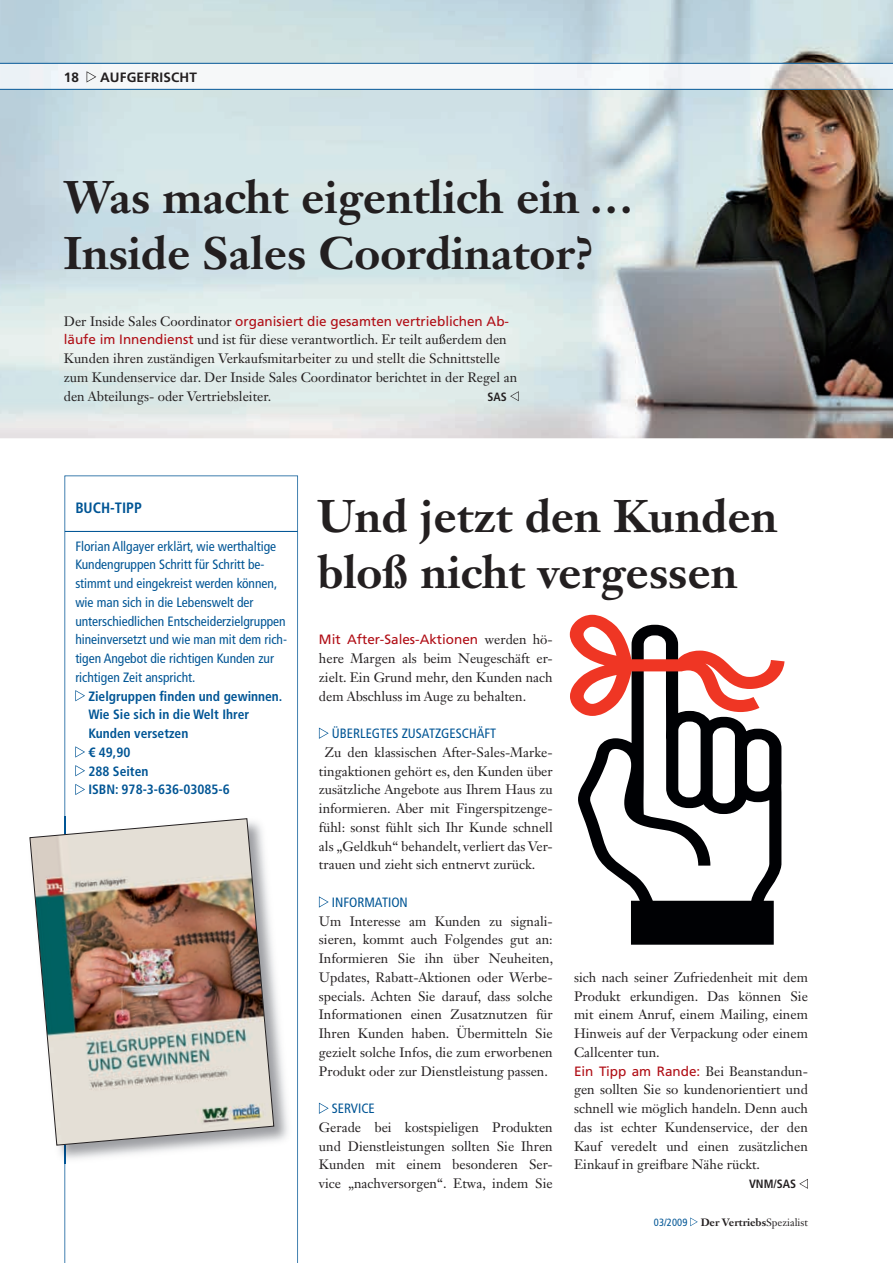
<style>
.page{position:relative;width:893px;height:1263px;background:#fff}
.page>*{position:absolute;margin:0;border:0;box-sizing:border-box;transform-origin:0 0}
.t1{font:700 45px/56.2px "Janson Text LT Std";color:#231f20}
.t2{font:700 condensed 15px "Frutiger LT Std";color:#005595}
.t3{font:13.5px/18.8px "Janson Text LT Std";color:#231f20}
.t4{font:condensed 13.5px "Frutiger LT Std";color:#005595}
.t5{font:700 condensed 13.5px "Frutiger LT Std";color:#005595}
.t6{font:700 13.5px "Frutiger LT Std";letter-spacing:.01em;color:#231f20}
.t7{font:700 condensed 12px "Frutiger LT Std";color:#231f20}
.t8{font:700 10.5px "Janson Text LT Std";color:#231f20}
.t9{font:condensed 10.5px "Frutiger LT Std";letter-spacing:.01em;color:#005595}
.s1{font-family:"Frutiger LT Std";color:#b00d15}
.s2{font-family:"Frutiger LT Std";font-stretch:condensed;color:#005595}
.s3{font-weight:400}
</style>
<div class="page">
<img style="left:0;top:0;width:893px;height:438px">
<svg style="left:578px;top:716px;width:203px;height:229px"></svg>
<svg style="left:570px;top:615px;width:214px;height:101px"></svg>
<svg style="left:0;top:63px;width:893px;height:27px"></svg>
<svg style="left:690px;top:1217px;width:8px;height:9px"></svg>
<svg style="left:64px;top:475px;width:234px;height:788px"></svg>
<hr style="left:65px;top:531px;width:233px;height:1px;background:#005595">
<svg style="left:75px;top:690px;width:10px;height:11px"></svg>
<svg style="left:75px;top:746px;width:10px;height:12px"></svg>
<svg style="left:75px;top:765px;width:10px;height:11px"></svg>
<svg style="left:75px;top:784px;width:10px;height:11px"></svg>
<svg style="left:510px;top:391px;width:9px;height:10px"></svg>
<svg style="left:319px;top:727px;width:10px;height:12px"></svg>
<svg style="left:319px;top:896px;width:10px;height:12px"></svg>
<svg style="left:319px;top:1102px;width:10px;height:12px"></svg>
<svg style="left:799px;top:1179px;width:9px;height:10px"></svg>
<img style="left:29px;top:817px;width:264px;height:347px">
<img style="left:64px;top:817px;width:1px;height:347px">
<img style="left:30px;top:818px;width:244px;height:327px">
<p class="t6" style="left:64px;top:69px;width:17px">18</p>
<p class="t6" style="left:100px;top:69px;width:98px">AUFGEFRISCHT</p>
<p class="t1" style="left:64px;top:169px;width:572px">Was macht eigentlich ein …<br>Inside Sales Coordinator?</p>
<p class="t3" style="left:64px;top:313px;width:455px">Der Inside Sales Coordinator <span class="s1">organisiert die gesamten vertrieblichen Ab&shy;läufe im Innendienst</span> und ist für diese verantwortlich. Er teilt außerdem den Kunden ihren zuständigen Verkaufsmitarbeiter zu und stellt die Schnittstelle zum Kundenservice dar. Der Inside Sales Coordinator berichtet in der Regel an den Abteilungs- oder Vertriebsleiter.</p>
<p class="t7" style="left:488px;top:392px;width:21px">SAS</p>
<p class="t2" style="left:75px;top:502px;width:68px">BUCH-TIPP</p>
<p class="t4" style="left:75px;top:540px;width:202px">Florian Allgayer erklärt, wie werthaltige</p>
<p class="t4" style="left:75px;top:559px;width:191px">Kundengruppen Schritt für Schritt be-</p>
<p class="t4" style="left:75px;top:578px;width:203px">stimmt und eingekreist werden können,</p>
<p class="t4" style="left:75px;top:597px;width:180px">wie man sich in die Lebenswelt der</p>
<p class="t4" style="left:75px;top:615px;width:212px">unterschiedlichen Entscheiderzielgruppen</p>
<p class="t4" style="left:75px;top:634px;width:213px">hineinversetzt und wie man mit dem rich-</p>
<p class="t4" style="left:75px;top:653px;width:200px">tigen Angebot die richtigen Kunden zur</p>
<p class="t4" style="left:75px;top:672px;width:122px">richtigen Zeit anspricht.</p>
<p class="t5" style="left:88px;top:690px;width:196px">Zielgruppen finden und gewinnen.</p>
<p class="t5" style="left:88px;top:709px;width:162px">Wie Sie sich in die Welt Ihrer</p>
<p class="t5" style="left:88px;top:728px;width:102px">Kunden versetzen</p>
<p class="t5" style="left:88px;top:747px;width:44px">€ 49,90</p>
<p class="t5" style="left:88px;top:765px;width:62px">288 Seiten</p>
<p class="t5" style="left:88px;top:784px;width:143px">ISBN: 978-3-636-03085-6</p>
<p class="t1" style="left:317px;top:488px;width:461px">Und jetzt den Kunden bloß nicht vergessen</p>
<p class="t3" style="left:319px;top:632px;width:235px;text-align:justify"><span class="s1">Mit After-Sales-Aktionen</span> werden hö&shy;here Margen als beim Neugeschäft er&shy;zielt. Ein Grund mehr, den Kunden nach dem Abschluss im Auge zu behalten.</p>
<p class="t4" style="left:332px;top:728px;width:166px">ÜBERLEGTES ZUSATZGESCHÄFT</p>
<p class="t3" style="left:325px;top:744px;width:229px">Zu den klassischen After-Sales-Marke-</p>
<p class="t3" style="left:319px;top:763px;width:235px">tingaktionen gehört es, den Kunden über</p>
<p class="t3" style="left:319px;top:782px;width:235px">zusätzliche Angebote aus Ihrem Haus zu</p>
<p class="t3" style="left:319px;top:800px;width:235px">informieren. Aber mit Fingerspitzenge-</p>
<p class="t3" style="left:319px;top:819px;width:235px">fühl: sonst fühlt sich Ihr Kunde schnell</p>
<p class="t3" style="left:319px;top:838px;width:235px">als „Geldkuh“ behandelt, verliert das Ver-</p>
<p class="t3" style="left:319px;top:857px;width:218px">trauen und zieht sich entnervt zurück.</p>
<p class="t3" style="left:319px;top:894px;width:236px;text-indent:13px"><span class="s2">INFORMATION<br></span>Um Interesse am Kunden zu signali&shy;sieren, kommt auch Folgendes gut an:<br>Informieren Sie ihn über Neuheiten, Updates, Rabatt-Aktionen oder Werbe&shy;specials. Achten Sie darauf, dass solche Informationen einen Zusatznutzen für Ihren Kunden haben. Übermitteln Sie gezielt solche Infos, die zum erworbenen Produkt oder zur Dienstleistung passen.</p>
<p class="t3" style="left:319px;top:1100px;width:235px;text-indent:13px"><span class="s2">SERVICE<br></span>Gerade bei kostspieligen Produkten und Dienstleistungen sollten Sie Ihren<br>Kunden mit einem besonderen Ser&shy;vice „nachversorgen“. Etwa, indem Sie</p>
<p class="t3" style="left:574px;top:969px;width:235px">sich nach seiner Zufriedenheit mit dem Produkt erkundigen. Das können Sie mit einem Anruf, einem Mailing, einem Hinweis auf der Verpackung oder einem Callcenter tun.<br><span class="s1">Ein Tipp am Rande:</span> Bei Beanstandun&shy;gen sollten Sie so kundenorientiert und schnell wie möglich handeln. Denn auch das ist echter Kundenservice, der den Kauf veredelt und einen zusätzlichen Einkauf in greifbare Nähe rückt.</p>
<p class="t7" style="left:749px;top:1179px;width:49px">VNM/SAS</p>
<p class="t9" style="left:654px;top:1218px;width:35px">03/2009</p>
<p class="t8" style="left:701px;top:1216px;width:109px">Der Vertriebs<span class="s3">Spezialist</span></p>
</div>
